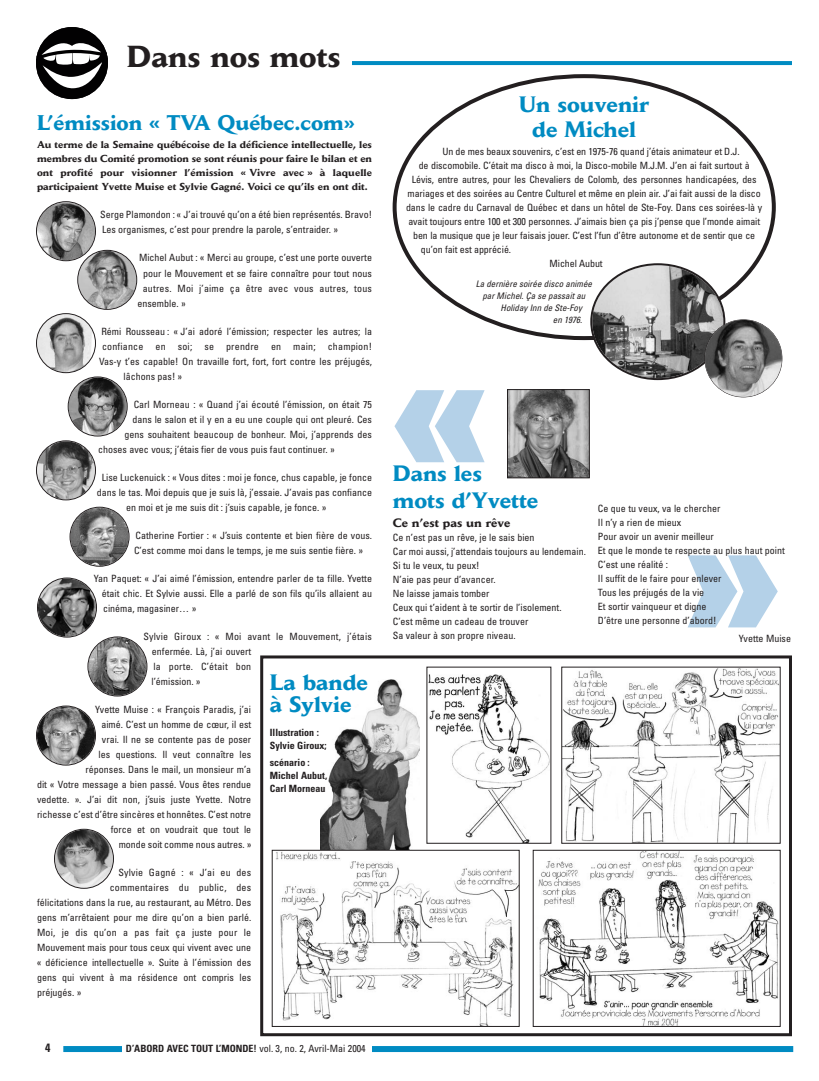
<style>
.page{position:relative;width:819px;height:1081px;background:#fff}
.page>*{position:absolute;margin:0;border:0;box-sizing:border-box;transform-origin:0 0}
.t1{font:900 144px "Univers";color:#b4d1e8}
.t2{font:700 30px "Daily News";color:#231f20}
.t3{font:700 22px/25px "Daily News";color:#008bc2}
.t4{font:700 21px "Daily News";color:#008bc2}
.t5{font:700 12px "Daily News";color:#231f20}
.t6{font:700 condensed 12px "Univers";color:#231f20}
.t7{font:condensed 10px/14px "Univers";color:#231f20}
.t8{font:condensed 10px/15px "Univers";letter-spacing:.02em;color:#231f20}
.t9{font:700 10px/14px "Daily News";color:#231f20;text-align:justify}
.t10{font:700 condensed 10px/13px "Univers";color:#231f20}
.t11{font:italic condensed 9px "Univers";color:#231f20}
.s1{font-weight:700}
</style>
<div class="page">
<div style="left:63px;top:1045px;width:730px;height:6px;background:#008bc2"></div>
<div style="left:123px;top:1036px;width:249px;height:26px;background:#fff"></div>
<svg style="left:352px;top:61px;width:440px;height:4px;background:#038cc2"></svg>
<svg style="left:393px;top:74px;width:383px;height:266px"></svg>
<svg style="left:36px;top:27px;width:72px;height:72px"></svg>
<svg style="left:37px;top:577px;width:110px;height:119px"></svg>
<svg style="left:54px;top:828px;width:60px;height:60px"></svg>
<svg style="left:70px;top:506px;width:60px;height:60px"></svg>
<svg style="left:36px;top:705px;width:60px;height:60px"></svg>
<svg style="left:36px;top:201px;width:101px;height:299px"></svg>
<img style="left:509px;top:391px;width:79px;height:85px">
<div style="left:507px;top:389px;width:83px;height:89px;border:1px solid #231f20"></div>
<svg style="left:590px;top:263px;width:135px;height:117px"></svg>
<img style="left:705px;top:320px;width:77px;height:77px;border-radius:50%">
<div style="left:704px;top:319px;width:78px;height:78px;border:1px solid #231f20;border-radius:50%"></div>
<div style="left:260px;top:655px;width:532px;height:380px;border:3px solid #231f20"></div>
<img style="left:563px;top:668px;width:216px;height:173px">
<img style="left:428px;top:674px;width:121px;height:167px">
<img style="left:320px;top:679px;width:99px;height:170px">
<img style="left:538px;top:851px;width:241px;height:173px">
<img style="left:276px;top:852px;width:242px;height:172px">
<div style="left:272px;top:849px;width:248px;height:177px;border:1px solid #231f20"></div>
<h2 class="t2" style="left:127px;top:45px;width:215px">Dans nos mots</h2>
<h3 class="t4" style="left:37px;top:115px;width:319px">L’émission « TVA Québec.com»</h3>
<p class="t9" style="left:37px;top:139px;width:337px">Au terme de la Semaine québécoise de la déficience intellectuelle, les membres du Comité promotion se sont réunis pour faire le bilan et en ont profité pour visionner l’émission « Vivre avec » à laquelle participaient Yvette Muise et Sylvie Gagné. Voici ce qu’ils en ont dit.</p>
<p class="t7" style="left:100px;top:208px;width:273px;line-height:15px">Serge Plamondon : « J’ai trouvé qu’on a été bien représentés. Bravo!<br>Les organismes, c’est pour prendre la parole, s’entraider. »</p>
<p class="t7" style="left:139px;top:252px;width:234px">Michel Aubut : « Merci au groupe, c’est une porte ouverte</p>
<p class="t7" style="left:143px;top:267px;width:230px">pour le Mouvement et se faire connaître pour tout nous</p>
<p class="t8" style="left:143px;top:281px;width:231px">autres. Moi j’aime ça être avec vous autres, tous</p>
<p class="t7" style="left:137px;top:297px;width:49px">ensemble. »</p>
<p class="t7" style="left:101px;top:325px;width:272px">Rémi Rousseau : « J’ai adoré l’émission; respecter les autres; la</p>
<p class="t8" style="left:102px;top:339px;width:272px">confiance en soi; se prendre en main; champion!</p>
<p class="t7" style="left:99px;top:355px;width:274px">Vas-y t’es capable! On travaille fort, fort, fort contre les préjugés,</p>
<p class="t7" style="left:124px;top:370px;width:60px">lâchons pas! »</p>
<p class="t7" style="left:134px;top:398px;width:240px">Carl Morneau : « Quand j’ai écouté l’émission, on était 75</p>
<p class="t7" style="left:132px;top:413px;width:241px">dans le salon et il y en a eu une couple qui ont pleuré. Ces</p>
<p class="t7" style="left:124px;top:428px;width:249px">gens souhaitent beaucoup de bonheur. Moi, j’apprends des</p>
<p class="t7" style="left:98px;top:443px;width:238px">choses avec vous; j’étais fier de vous puis faut continuer. »</p>
<p class="t7" style="left:102px;top:471px;width:272px">Lise Luckenuick : « Vous dites : moi je fonce, chus capable, je fonce</p>
<p class="t7" style="left:97px;top:486px;width:277px">dans le tas. Moi depuis que je suis là, j’essaie. J’avais pas confiance</p>
<p class="t7" style="left:126px;top:501px;width:202px">en moi et je me suis dit : j’suis capable, je fonce. »</p>
<p class="t7" style="left:134px;top:528px;width:239px;line-height:15px">Catherine Fortier : « J’suis contente et bien fière de vous.<br>C’est comme moi dans le temps, je me suis sentie fière. »</p>
<p class="t7" style="left:102px;top:571px;width:272px;line-height:15px;text-align:justify;text-indent:-8px">Yan Paquet: « J’ai aimé l’émission, entendre parler de ta fille. Yvette était chic. Et Sylvie aussi. Elle a parlé de son fils qu’ils allaient au cinéma, magasiner… »</p>
<p class="t8" style="left:151px;top:629px;width:222px;text-indent:-8px">Sylvie Giroux : « Moi avant le Mouvement, j’étais enfermée. Là, j’ai ouvert<br>la porte. C’était bon<br>l’émission. »</p>
<p class="t7" style="left:37px;top:702px;width:216px;line-height:15px;text-align:right">Yvette Muise : « François Paradis, j’ai<br>aimé. C’est un homme de cœur, il est<br>vrai. Il ne se contente pas de poser<br>les questions. Il veut connaître les<br>réponses. Dans le mail, un monsieur m’a<br>dit « Votre message a bien passé. Vous êtes rendue vedette. ». J’ai dit non, j’suis juste Yvette. Notre richesse c’est d’être sincères et honnêtes. C’est notre force et on voudrait que tout le<br>monde soit comme nous autres. »</p>
<p class="t8" style="left:118px;top:865px;width:134px">Sylvie Gagné : « J’ai eu des</p>
<p class="t8" style="left:110px;top:880px;width:143px">commentaires du public, des</p>
<p class="t7" style="left:37px;top:896px;width:216px">félicitations dans la rue, au restaurant, au Métro. Des</p>
<p class="t7" style="left:37px;top:911px;width:216px">gens m’arrêtaient pour me dire qu’on a bien parlé.</p>
<p class="t8" style="left:37px;top:925px;width:216px">Moi, je dis qu’on a pas fait ça juste pour le</p>
<p class="t7" style="left:37px;top:941px;width:216px">Mouvement mais pour tous ceux qui vivent avec une</p>
<p class="t7" style="left:37px;top:956px;width:216px">« déficience intellectuelle ». Suite à l’émission des</p>
<p class="t7" style="left:37px;top:971px;width:216px">gens qui vivent à ma résidence ont compris les</p>
<p class="t7" style="left:37px;top:986px;width:46px">préjugés. »</p>
<h3 class="t3" style="left:270px;top:672px;width:100px;line-height:22px">La bande à Sylvie</h3>
<p class="t10" style="left:270px;top:726px;width:58px">Illustration :<br>Sylvie Giroux;</p>
<p class="t10" style="left:270px;top:756px;width:59px">scénario :<br>Michel Aubut,<br>Carl Morneau</p>
<p class="t6" style="left:45px;top:1042px;width:7px">4</p>
<p class="t7" style="left:126px;top:1042px;width:241px"><span class="s1">D’ABORD AVEC TOUT L’MONDE!</span> vol. 3, no. 2, Avril-Mai 2004</p>
<h3 class="t3" style="left:519px;top:94px;width:131px;text-align:center">Un souvenir de Michel</h3>
<p class="t7" style="left:442px;top:146px;width:299px">Un de mes beaux souvenirs, c’est en 1975-76 quand j’étais animateur et D.J.</p>
<p class="t7" style="left:419px;top:160px;width:333px">de discomobile. C’était ma disco à moi, la Disco-mobile M.J.M. J’en ai fait surtout à</p>
<p class="t7" style="left:412px;top:174px;width:346px">Lévis, entre autres, pour les Chevaliers de Colomb, des personnes handicapées, des</p>
<p class="t7" style="left:408px;top:188px;width:355px">mariages et des soirées au Centre Culturel et même en plein air. J’ai fait aussi de la disco</p>
<p class="t7" style="left:406px;top:202px;width:358px">dans le cadre du Carnaval de Québec et dans un hôtel de Ste-Foy. Dans ces soirées-là y</p>
<p class="t7" style="left:408px;top:216px;width:353px">avait toujours entre 100 et 300 personnes. J’aimais bien ça pis j’pense que l’monde aimait</p>
<p class="t7" style="left:413px;top:230px;width:344px">ben la musique que je leur faisais jouer. C’est l’fun d’être autonome et de sentir que ce</p>
<p class="t7" style="left:421px;top:244px;width:92px">qu’on fait est apprécié.</p>
<p class="t7" style="left:550px;top:258px;width:55px">Michel Aubut</p>
<p class="t11" style="left:476px;top:280px;width:118px">La dernière soirée disco animée</p>
<p class="t11" style="left:482px;top:292px;width:104px">par Michel. Ça se passait au</p>
<p class="t11" style="left:501px;top:304px;width:83px">Holiday Inn de Ste-Foy</p>
<p class="t11" style="left:553px;top:316px;width:31px">en 1976.</p>
<h1 class="t1" style="left:393px;top:358px;width:95px">«</h1>
<h3 class="t3" style="left:393px;top:462px;width:147px;line-height:26.4px">Dans les mots d’Yvette</h3>
<p class="t5" style="left:393px;top:518px;width:119px">Ce n’est pas un rêve</p>
<p class="t7" style="left:393px;top:530px;width:195px">Ce n’est pas un rêve, je le sais bien<br>Car moi aussi, j’attendais toujours au lendemain.<br>Si tu le veux, tu peux!<br>N’aie pas peur d’avancer.<br>Ne laisse jamais tomber<br>Ceux qui t’aident à te sortir de l’isolement.<br>C’est même un cadeau de trouver<br>Sa valeur à son propre niveau.</p>
<p class="t7" style="left:598px;top:502px;width:188px">Ce que tu veux, va le chercher<br>Il n’y a rien de mieux<br>Pour avoir un avenir meilleur<br>Et que le monde te respecte au plus haut point<br>C’est une réalité :<br>Il suffit de le faire pour enlever<br>Tous les préjugés de la vie<br>Et sortir vainqueur et digne<br>D’être une personne d’abord!</p>
<p class="t7" style="left:739px;top:632px;width:54px">Yvette Muise</p>
<h1 class="t1" style="left:686px;top:523px;width:95px">»</h1>
</div>
